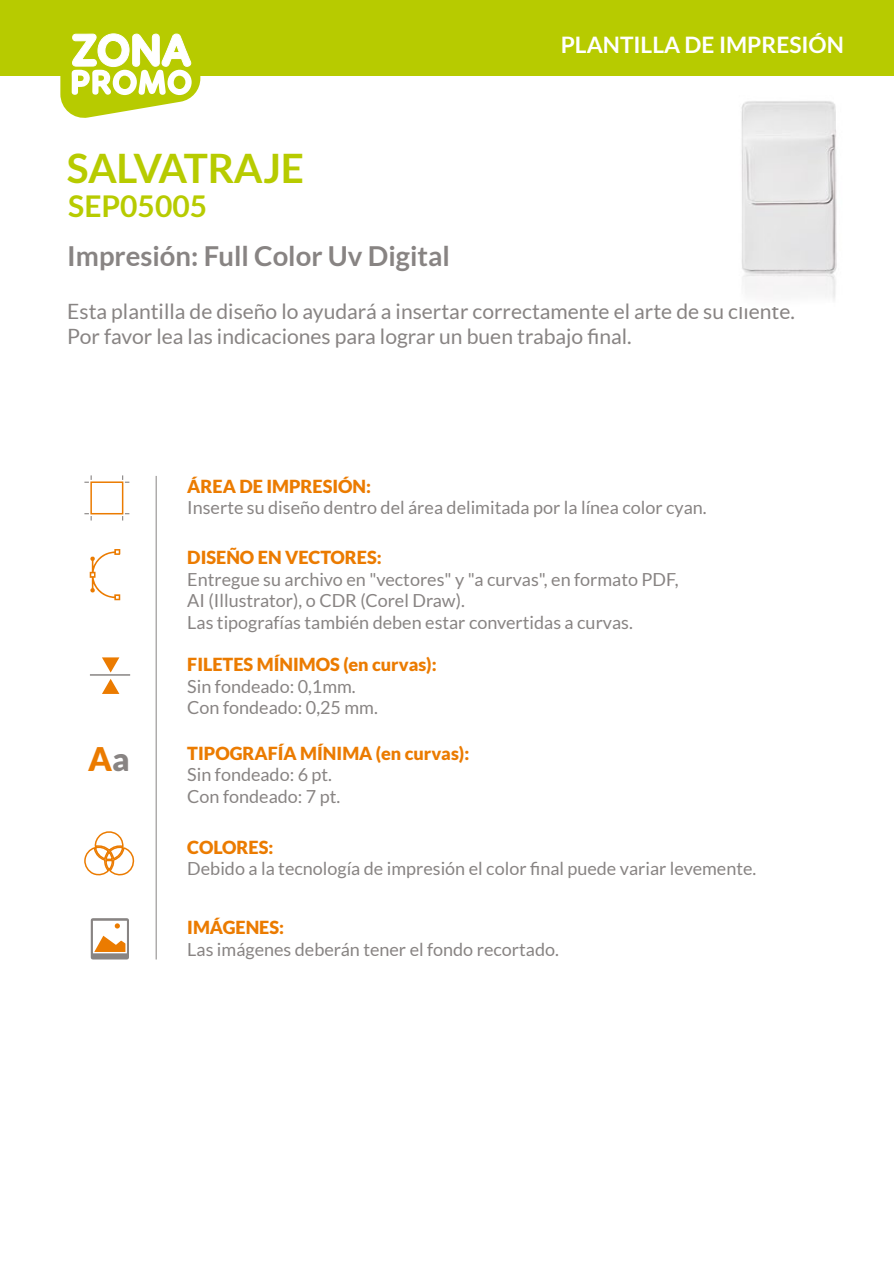
<style>
.page{position:relative;width:894px;height:1263px;background:#fff}
.page>*{position:absolute;margin:0;border:0;box-sizing:border-box;transform-origin:0 0}
.t1{font:700 40.65px "Lato";letter-spacing:-.01em;color:#b7cb00}
.t2{font:900 32.55px "Lato";color:#eb7b00}
.t3{font:700 30px "Lato";color:#b7cb00}
.t4{font:700 27.45px "Lato";color:#888483}
.t5{font:700 22.65px "Lato";color:#fff}
.t6{font:21.15px/25.3px "Lato";color:#888483}
.t7{font:18px/21.6px "Lato";color:#888483}
.t8{font:900 18px "Lato";color:#eb7b00}
.s1{color:#888483}
</style>
<div class="page">
<div style="left:90px;top:481px;width:33px;height:33px;border:2px solid #eb7b00"></div>
<svg style="left:122px;top:475px;width:7px;height:8px"></svg>
<svg style="left:122px;top:513px;width:7px;height:7px"></svg>
<svg style="left:84px;top:475px;width:8px;height:8px"></svg>
<svg style="left:84px;top:513px;width:8px;height:7px"></svg>
<svg style="left:102px;top:657px;width:17px;height:15px"></svg>
<svg style="left:102px;top:679px;width:17px;height:15px"></svg>
<hr style="left:90px;top:674px;width:40px;height:2px;background:#888483">
<svg style="left:84px;top:831px;width:51px;height:45px"></svg>
<svg style="left:90px;top:549px;width:30px;height:51px"></svg>
<hr style="left:156px;top:476px;width:1px;height:483px;background:#888483">
<svg style="left:91px;top:918px;width:38px;height:41px"></svg>
<div style="left:0;top:0;width:894px;height:76px;background:#b7cb00"></div>
<svg style="left:60px;top:33px;width:140px;height:85px"></svg>
<img style="left:741px;top:101px;width:96px;height:198px">
<h1 class="t1" style="left:67px;top:145px;width:239px">SALVATRAJE</h1>
<h3 class="t3" style="left:68px;top:189px;width:140px">SEP05005</h3>
<p class="t5" style="left:561px;top:32px;width:285px">PLANTILLA DE IMPRESIÓN</p>
<h3 class="t4" style="left:67px;top:240px;width:384px">Impresión: Full Color Uv Digital</h3>
<p class="t6" style="left:67px;top:298px;width:729px">Esta plantilla de diseño lo ayudará a insertar correctamente el arte de su cliente.<br>Por favor lea las indicaciones para lograr un buen trabajo final.</p>
<h2 class="t2" style="left:88px;top:739px;width:43px">A<span class="s1">a</span></h2>
<p class="t8" style="left:187px;top:476px;width:185px">ÁREA DE IMPRESIÓN:</p>
<p class="t7" style="left:187px;top:497px;width:521px">Inserte su diseño dentro del área delimitada por la línea color cyan.</p>
<p class="t8" style="left:187px;top:547px;width:196px">DISEÑO EN VECTORES:</p>
<p class="t7" style="left:187px;top:568px;width:493px">Entregue su archivo en "vectores" y "a curvas", en formato PDF,<br>AI (Illustrator), o CDR (Corel Draw).<br>Las tipografías también deben estar convertidas a curvas.</p>
<p class="t8" style="left:187px;top:654px;width:251px">FILETES MÍNIMOS (en curvas):</p>
<p class="t7" style="left:187px;top:675px;width:192px">Sin fondeado: 0,1mm.<br>Con fondeado: 0,25 mm.</p>
<p class="t8" style="left:187px;top:742px;width:283px">TIPOGRAFÍA MÍNIMA (en curvas):</p>
<p class="t7" style="left:187px;top:764px;width:154px">Sin fondeado: 6 pt.<br>Con fondeado: 7 pt.</p>
<p class="t8" style="left:187px;top:837px;width:88px">COLORES:</p>
<p class="t7" style="left:187px;top:858px;width:571px">Debido a la tecnología de impresión el color final puede variar levemente.</p>
<p class="t8" style="left:187px;top:917px;width:98px">IMÁGENES:</p>
<p class="t7" style="left:187px;top:938px;width:373px">Las imágenes deberán tener el fondo recortado.</p>
</div>
